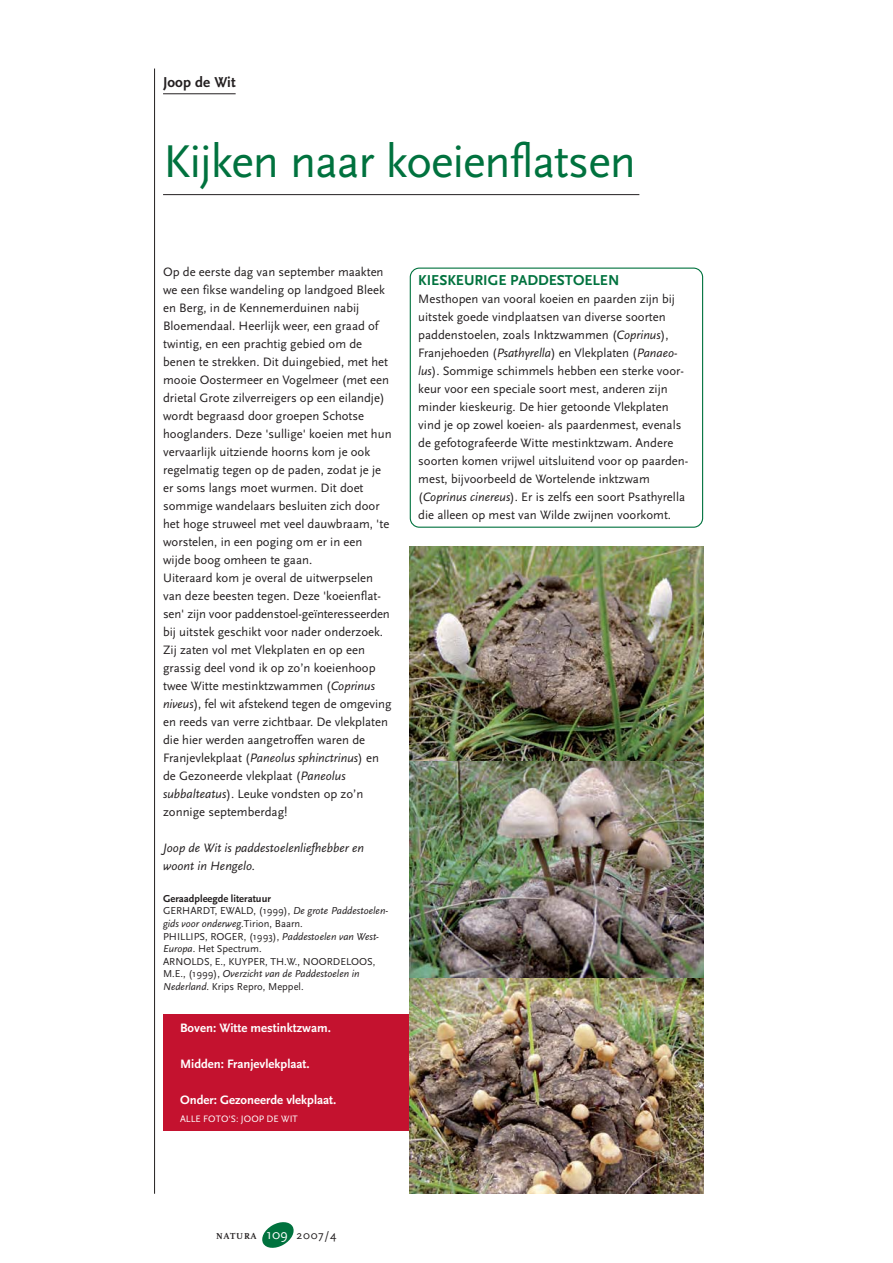
<style>
.page{position:relative;width:893px;height:1263px;background:#fff}
.page>*{position:absolute;margin:0;border:0;box-sizing:border-box;transform-origin:0 0}
.t1{font:48px "Scala Sans";letter-spacing:-.025em;color:#00723e}
.t2{font:700 15px "Scala Sans";color:#00723e}
.t3{font:700 15px "Scala Sans";color:#231f20}
.t4{font:12.75px/18px "Scala Sans";color:#231f20}
.t5{font:700 12.75px "Scala Sans";color:#fff}
.t6{font:italic 12.75px/18px "Scala Sans";color:#231f20}
.t7{font:10.5px/12.6px "Scala Sans";color:#231f20}
.t8{font:9.75px "Scala Sans";color:#fff}
.t9{font:700 9px "FF Scala";letter-spacing:.08em;color:#231f20}
.s1{font-style:italic}
.s2{font-weight:700}
.s3{font-family:"Scala Sans";font-weight:400;font-size:14.25px;color:#fff}
.s4{font-family:"Scala Sans";font-weight:400;font-size:12px}
</style>
<div class="page">
<div style="left:163px;top:1014px;width:247px;height:117px;background:#c4122f"></div>
<svg style="left:262px;top:1222px;width:32px;height:26px"></svg>
<hr style="left:163px;top:93px;width:73px;height:1px;background:#231f20">
<hr style="left:163px;top:194px;width:476px;height:1px;background:#231f20">
<svg style="left:410px;top:268px;width:293px;height:260px"></svg>
<img style="left:410px;top:547px;width:293px;height:215px">
<img style="left:410px;top:762px;width:293px;height:216px">
<img style="left:410px;top:978px;width:293px;height:215px">
<hr style="left:154px;top:69px;width:1px;height:1125px;background:#231f20">
<p class="t3" style="left:163px;top:76px;width:74px">Joop de Wit</p>
<h1 class="t1" style="left:163px;top:140px;width:474px">Kijken naar koeienflatsen</h1>
<p class="t4" style="left:163px;top:264px;width:230px">Op de eerste dag van september maakten we een fikse wandeling op landgoed Bleek en Berg, in de Kennemerduinen nabij Bloemendaal. Heerlijk weer, een graad of twintig, en een prachtig gebied om de benen te strekken. Dit duingebied, met het mooie Oostermeer en Vogelmeer (met een drietal Grote zilverreigers op een eilandje) wordt begraasd door groepen Schotse hooglanders. Deze 'sullige' koeien met hun vervaarlijk uitziende hoorns kom je ook regelmatig tegen op de paden, zodat je je er soms langs moet wurmen. Dit doet sommige wandelaars besluiten zich door het hoge struweel met veel dauwbraam, 'te worstelen, in een poging om er in een wijde boog omheen te gaan.<br>Uiteraard kom je overal de uitwerpselen van deze beesten tegen. Deze 'koeienflat&shy;sen' zijn voor paddenstoel-geïnteresseerden bij uitstek geschikt voor nader onderzoek.<br>Zij zaten vol met Vlekplaten en op een grassig deel vond ik op zo’n koeienhoop twee Witte mestinktzwammen (<span class="s1">Coprinus niveus</span>), fel wit afstekend tegen de omgeving en reeds van verre zichtbaar. De vlekplaten die hier werden aangetroffen waren de Franjevlekplaat (<span class="s1">Paneolus sphinctrinus</span>) en de Gezoneerde vlekplaat (<span class="s1">Paneolus subbalteatus</span>). Leuke vondsten op zo’n zonnige septemberdag!</p>
<p class="t6" style="left:163px;top:840px;width:202px">Joop de Wit is paddestoelenliefhebber en woont in Hengelo.</p>
<p class="t7" style="left:163px;top:893px;width:227px"><span class="s2">Geraadpleegde literatuur<br></span>GERHARDT, EWALD, (1999), <span class="s1">De grote Paddestoelen&shy;gids voor onderweg</span>.Tirion, Baarn.<br>PHILLIPS, ROGER, (1993), <span class="s1">Paddestoelen van West-Europa</span>. Het Spectrum.<br>ARNOLDS, E., KUYPER, TH.W., NOORDELOOS, M.E., (1999), <span class="s1">Overzicht van de Paddestoelen in Nederland</span>. Krips Repro, Meppel.</p>
<p class="t5" style="left:180px;top:1023px;width:153px">Boven: Witte mestinktzwam.</p>
<p class="t5" style="left:180px;top:1059px;width:131px">Midden: Franjevlekplaat.</p>
<p class="t5" style="left:180px;top:1095px;width:158px">Onder: Gezoneerde vlekplaat.</p>
<p class="t8" style="left:180px;top:1114px;width:119px">ALLE FOTO'S: JOOP DE WIT</p>
<p class="t2" style="left:418px;top:274px;width:203px">KIESKEURIGE PADDESTOELEN</p>
<p class="t4" style="left:418px;top:291px;width:272px">Mesthopen van vooral koeien en paarden zijn bij uitstek goede vindplaatsen van diverse soorten paddenstoelen, zoals Inktzwammen (<span class="s1">Coprinus</span>), Franjehoeden (<span class="s1">Psathyrella</span>) en Vlekplaten (<span class="s1">Panaeo&shy;lus</span>). Sommige schimmels hebben een sterke voor&shy;keur voor een speciale soort mest, anderen zijn minder kieskeurig. De hier getoonde Vlekplaten vind je op zowel koeien- als paardenmest, evenals de gefotografeerde Witte mestinktzwam. Andere soorten komen vrijwel uitsluitend voor op paarden&shy;mest, bijvoorbeeld de Wortelende inktzwam (<span class="s1">Coprinus cinereus</span>). Er is zelfs een soort Psathyrella die alleen op mest van Wilde zwijnen voorkomt.</p>
<p class="t9" style="left:216px;top:1233px;width:122px">NATURA <span class="s3">109</span> <span class="s4">2007/4</span></p>
</div>
